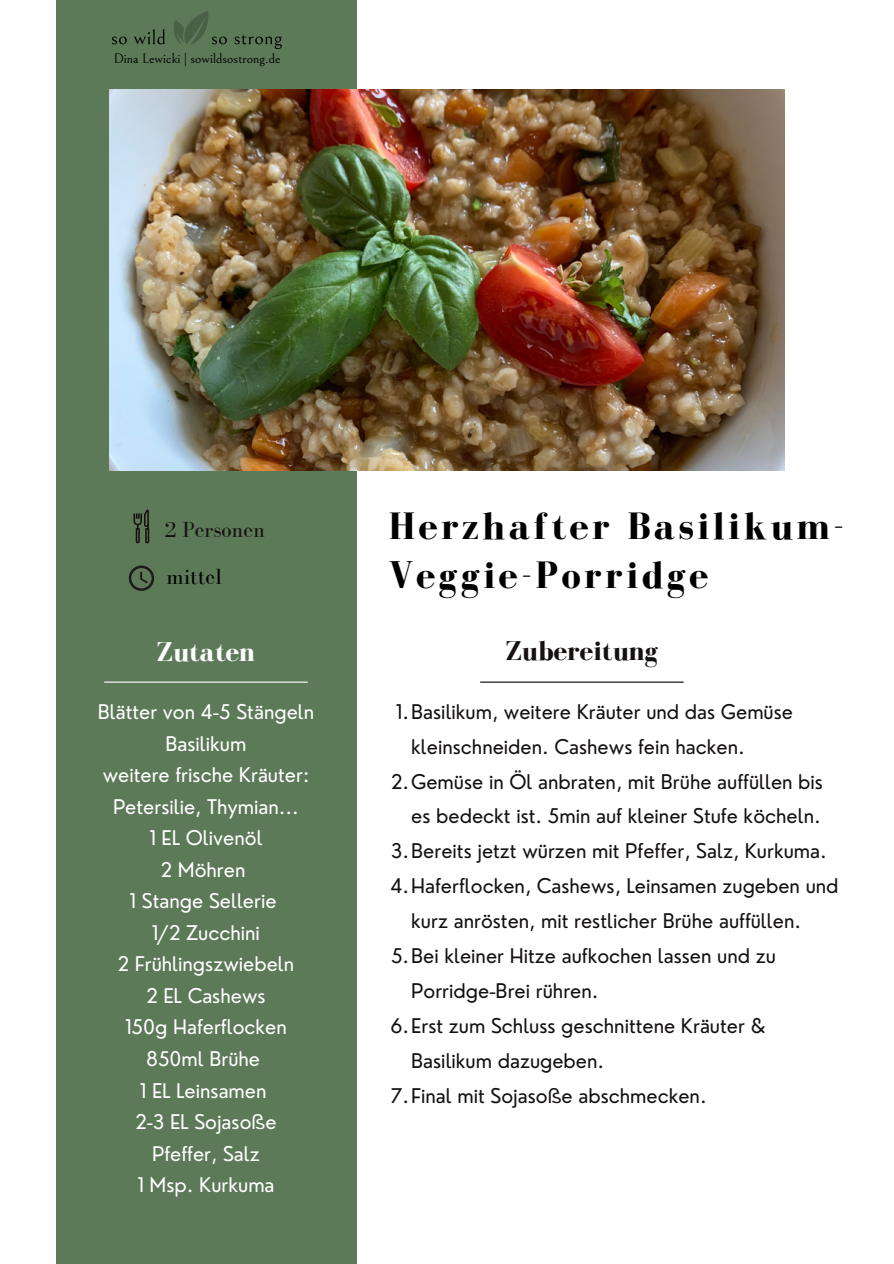
<style>
.page{position:relative;width:894px;height:1264px;background:#fff}
.page>*{position:absolute;margin:0;border:0;box-sizing:border-box;transform-origin:0 0}
.t1{font:700 39.3px/49.5px "Bodoni FLF";letter-spacing:.085em;color:#000}
.t2{font:700 28.05px "Bodoni FLF";color:#161111}
.t3{font:700 28.05px "Bodoni FLF";color:#fff}
.t4{font:22.5px "Bodoni FLF";color:#161111}
.t5{font:22.5px "Bodoni FLF";color:#000}
.t6{font:19.8px/35px "Nourd";color:#161111}
.t7{font:19.8px/31.5px "Nourd";color:#fff;text-align:center}
.t8{font:13.65px "Bellefair";color:#000}
</style>
<div class="page">
<div style="left:56px;top:0;width:300px;height:1263px;background:#5c7958"></div>
<img style="left:110px;top:89px;width:674px;height:381px">
<hr style="left:104px;top:681px;width:203px;height:1px;background:#fff">
<hr style="left:480px;top:681px;width:203px;height:1px;background:#000">
<svg style="left:133px;top:509px;width:16px;height:34px"></svg>
<svg style="left:129px;top:565px;width:25px;height:26px"></svg>
<img style="left:113px;top:12px;width:168px;height:37px">
<p class="t8" style="left:114px;top:51px;width:168px">Dina Lewicki | sowildsostrong.de</p>
<p class="t4" style="left:164px;top:517px;width:102px">2 Personen</p>
<p class="t5" style="left:166px;top:564px;width:57px">mittel</p>
<p class="t3" style="left:156px;top:636px;width:100px">Zutaten</p>
<p class="t7" style="left:98px;top:696px;width:218px">Blätter von 4-5 Stängeln<br>Basilikum</p>
<p class="t7" style="left:103px;top:759px;width:208px">weitere frische Kräuter:<br>Petersilie, Thymian...</p>
<p class="t7" style="left:149px;top:822px;width:115px">1 EL Olivenöl</p>
<p class="t7" style="left:161px;top:853px;width:86px">2 Möhren</p>
<p class="t7" style="left:130px;top:885px;width:148px">1 Stange Sellerie</p>
<p class="t7" style="left:152px;top:916px;width:109px">1/2 Zucchini</p>
<p class="t7" style="left:118px;top:948px;width:178px">2 Frühlingszwiebeln</p>
<p class="t7" style="left:146px;top:979px;width:121px">2 EL Cashews</p>
<p class="t7" style="left:125px;top:1011px;width:163px">150g Haferflocken<br>850ml Brühe</p>
<p class="t7" style="left:140px;top:1074px;width:128px">1 EL Leinsamen</p>
<p class="t7" style="left:135px;top:1105px;width:143px">2-3 EL Sojasoße</p>
<p class="t7" style="left:152px;top:1137px;width:109px">Pfeffer, Salz</p>
<p class="t7" style="left:137px;top:1168px;width:139px">1 Msp. Kurkuma</p>
<p class="t1" style="left:388px;top:501px;width:457px">Herzhafter Basilikum-<br>Veggie-Porridge</p>
<p class="t2" style="left:505px;top:635px;width:154px">Zubereitung</p>
<p class="t6" style="left:411px;top:693px;width:383px;text-indent:-15px">1.Basilikum, weitere Kräuter und das Gemüse kleinschneiden. Cashews fein hacken.</p>
<p class="t6" style="left:391px;top:763px;width:433px;text-align:right">2.Gemüse in Öl anbraten, mit Brühe auffüllen bis es bedeckt ist. 5min auf kleiner Stufe köcheln.</p>
<p class="t6" style="left:391px;top:833px;width:437px">3.Bereits jetzt würzen mit Pfeffer, Salz, Kurkuma.</p>
<p class="t6" style="left:411px;top:868px;width:428px;text-indent:-21px">4.Haferflocken, Cashews, Leinsamen zugeben und kurz anrösten, mit restlicher Brühe auffüllen.</p>
<p class="t6" style="left:411px;top:938px;width:366px;text-indent:-20px">5.Bei kleiner Hitze aufkochen lassen und zu<br>Porridge-Brei rühren.</p>
<p class="t6" style="left:411px;top:1008px;width:355px;text-indent:-21px">6.Erst zum Schluss geschnittene Kräuter &amp;<br>Basilikum dazugeben.</p>
<p class="t6" style="left:390px;top:1077px;width:317px">7.Final mit Sojasoße abschmecken.</p>
</div>
